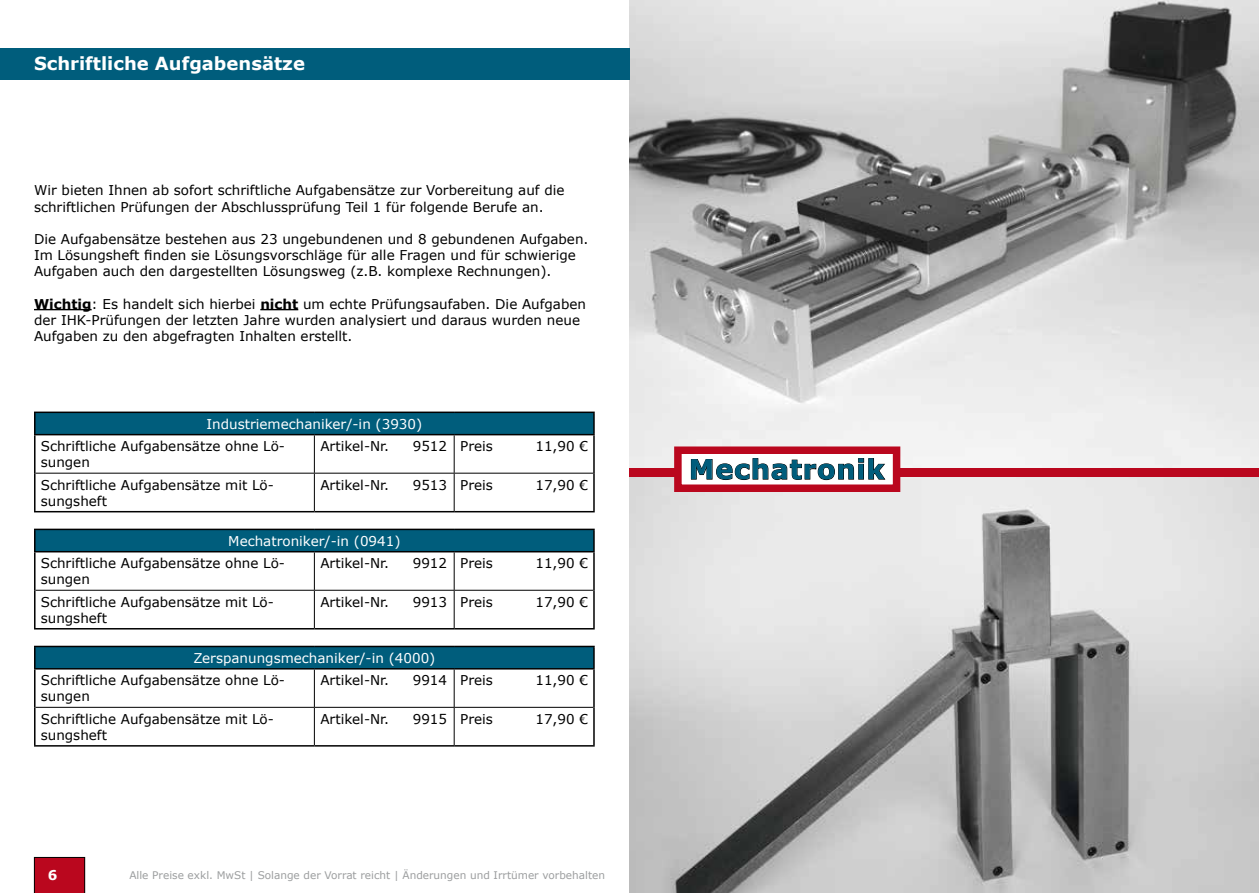
<style>
.page{position:relative;width:1259px;height:893px;background:#fff}
.page>*{position:absolute;margin:0;border:0;box-sizing:border-box;transform-origin:0 0}
.t1{font:700 27px "Verdana";letter-spacing:.03em;color:#005d7c}
.t2{font:700 18px "Verdana";color:#fff}
.t3{font:13.5px/16.2px "Verdana";color:#000}
.t4{font:13.5px "Verdana";color:#fff}
.t5{font:700 13.5px "Verdana";color:#fff}
.t6{font:10.5px "Verdana";color:#9c9e9f}
.s1{font-weight:700}
</style>
<div class="page">
<div style="left:34px;top:857px;width:51px;height:36px;background:#ba071e"></div>
<img style="left:629px;top:476px;width:630px;height:417px">
<img style="left:629px;top:0;width:630px;height:468px">
<div style="left:674px;top:446px;width:226px;height:46px;background:#fff;border:8px solid #ba071e"></div>
<svg style="left:691px;top:458px;width:194px;height:22px"></svg>
<div style="left:629px;top:468px;width:51px;height:8px;background:#ba071e"></div>
<div style="left:897px;top:468px;width:362px;height:8px;background:#ba071e"></div>
<div style="left:0;top:48px;width:629px;height:31px;background:#005d7c"></div>
<hr style="left:34px;top:309px;width:58px;height:1px;background:#000">
<hr style="left:260px;top:309px;width:38px;height:1px;background:#000">
<div style="left:35px;top:412px;width:559px;height:23px;background:#005d7c"></div>
<svg style="left:36px;top:435px;width:557px;height:76px"></svg>
<hr style="left:314px;top:435px;width:1px;height:38px;background:#000">
<hr style="left:454px;top:435px;width:1px;height:38px;background:#000">
<hr style="left:36px;top:473px;width:278px;height:1px;background:#000">
<hr style="left:314px;top:473px;width:140px;height:1px;background:#000">
<hr style="left:314px;top:474px;width:1px;height:37px;background:#000">
<hr style="left:454px;top:473px;width:139px;height:1px;background:#000">
<hr style="left:454px;top:474px;width:1px;height:37px;background:#000">
<hr style="left:34px;top:435px;width:2px;height:38px;background:#000">
<hr style="left:593px;top:435px;width:2px;height:38px;background:#000">
<hr style="left:34px;top:473px;width:2px;height:38px;background:#000">
<hr style="left:593px;top:473px;width:2px;height:38px;background:#000">
<hr style="left:34px;top:511px;width:280px;height:1px;background:#000">
<hr style="left:314px;top:511px;width:140px;height:1px;background:#000">
<hr style="left:454px;top:511px;width:141px;height:1px;background:#000">
<hr style="left:34px;top:412px;width:280px;height:1px;background:#000">
<hr style="left:34px;top:413px;width:2px;height:21px;background:#000">
<hr style="left:314px;top:412px;width:140px;height:1px;background:#000">
<hr style="left:454px;top:412px;width:141px;height:1px;background:#000">
<hr style="left:593px;top:413px;width:2px;height:21px;background:#000">
<hr style="left:34px;top:434px;width:280px;height:1px;background:#000">
<hr style="left:314px;top:434px;width:140px;height:1px;background:#000">
<hr style="left:454px;top:434px;width:141px;height:1px;background:#000">
<div style="left:35px;top:529px;width:559px;height:23px;background:#005d7c"></div>
<svg style="left:36px;top:552px;width:557px;height:76px"></svg>
<hr style="left:34px;top:529px;width:280px;height:1px;background:#000">
<hr style="left:34px;top:530px;width:2px;height:21px;background:#000">
<hr style="left:314px;top:529px;width:140px;height:1px;background:#000">
<hr style="left:454px;top:529px;width:141px;height:1px;background:#000">
<hr style="left:593px;top:530px;width:2px;height:21px;background:#000">
<hr style="left:314px;top:552px;width:1px;height:38px;background:#000">
<hr style="left:454px;top:552px;width:1px;height:38px;background:#000">
<hr style="left:36px;top:590px;width:278px;height:1px;background:#000">
<hr style="left:314px;top:590px;width:140px;height:1px;background:#000">
<hr style="left:314px;top:591px;width:1px;height:37px;background:#000">
<hr style="left:454px;top:590px;width:139px;height:1px;background:#000">
<hr style="left:454px;top:591px;width:1px;height:37px;background:#000">
<hr style="left:34px;top:551px;width:280px;height:1px;background:#000">
<hr style="left:34px;top:552px;width:2px;height:38px;background:#000">
<hr style="left:314px;top:551px;width:140px;height:1px;background:#000">
<hr style="left:454px;top:551px;width:141px;height:1px;background:#000">
<hr style="left:593px;top:552px;width:2px;height:38px;background:#000">
<hr style="left:34px;top:590px;width:2px;height:38px;background:#000">
<hr style="left:593px;top:590px;width:2px;height:38px;background:#000">
<hr style="left:34px;top:628px;width:280px;height:1px;background:#000">
<hr style="left:314px;top:628px;width:140px;height:1px;background:#000">
<hr style="left:454px;top:628px;width:141px;height:1px;background:#000">
<div style="left:35px;top:646px;width:559px;height:23px;background:#005d7c"></div>
<svg style="left:36px;top:669px;width:557px;height:76px"></svg>
<hr style="left:34px;top:646px;width:280px;height:1px;background:#000">
<hr style="left:34px;top:647px;width:2px;height:21px;background:#000">
<hr style="left:314px;top:646px;width:140px;height:1px;background:#000">
<hr style="left:454px;top:646px;width:141px;height:1px;background:#000">
<hr style="left:593px;top:647px;width:2px;height:21px;background:#000">
<hr style="left:314px;top:669px;width:1px;height:38px;background:#000">
<hr style="left:454px;top:669px;width:1px;height:38px;background:#000">
<hr style="left:36px;top:707px;width:278px;height:1px;background:#000">
<hr style="left:314px;top:707px;width:140px;height:1px;background:#000">
<hr style="left:314px;top:708px;width:1px;height:37px;background:#000">
<hr style="left:454px;top:707px;width:139px;height:1px;background:#000">
<hr style="left:454px;top:708px;width:1px;height:37px;background:#000">
<hr style="left:34px;top:668px;width:280px;height:1px;background:#000">
<hr style="left:34px;top:669px;width:2px;height:38px;background:#000">
<hr style="left:314px;top:668px;width:140px;height:1px;background:#000">
<hr style="left:454px;top:668px;width:141px;height:1px;background:#000">
<hr style="left:593px;top:669px;width:2px;height:38px;background:#000">
<hr style="left:34px;top:707px;width:2px;height:38px;background:#000">
<hr style="left:593px;top:707px;width:2px;height:38px;background:#000">
<hr style="left:34px;top:745px;width:280px;height:2px;background:#000">
<hr style="left:314px;top:745px;width:140px;height:2px;background:#000">
<hr style="left:454px;top:745px;width:141px;height:2px;background:#000">
<h2 class="t2" style="left:34px;top:51px;width:272px">Schriftliche Aufgabensätze</h2>
<p class="t3" style="left:34px;top:182px;width:532px">Wir bieten Ihnen ab sofort schriftliche Aufgabensätze zur Vorbereitung auf die schriftlichen Prüfungen der Abschlussprüfung Teil 1 für folgende Berufe an.</p>
<p class="t3" style="left:34px;top:231px;width:556px">Die Aufgabensätze bestehen aus 23 ungebundenen und 8 gebundenen Aufgaben.<br>Im Lösungsheft finden sie Lösungsvorschläge für alle Fragen und für schwierige<br>Aufgaben auch den dargestellten Lösungsweg (z.B. komplexe Rechnungen).</p>
<p class="t3" style="left:34px;top:296px;width:553px"><span class="s1">Wichtig</span>: Es handelt sich hierbei <span class="s1">nicht</span> um echte Prüfungsaufaben. Die Aufgaben der IHK-Prüfungen der letzten Jahre wurden analysiert und daraus wurden neue<br>Aufgaben zu den abgefragten Inhalten erstellt.</p>
<p class="t4" style="left:206px;top:414px;width:217px">Industriemechaniker/-in (3930)</p>
<p class="t3" style="left:41px;top:438px;width:246px">Schriftliche Aufgabensätze ohne Lö&shy;sungen</p>
<p class="t3" style="left:320px;top:438px;width:70px">Artikel-Nr.</p>
<p class="t3" style="left:413px;top:438px;width:82px">9512 Preis</p>
<p class="t3" style="left:535px;top:438px;width:54px">11,90 €</p>
<p class="t3" style="left:41px;top:476px;width:235px">Schriftliche Aufgabensätze mit Lö&shy;sungsheft</p>
<p class="t3" style="left:320px;top:476px;width:70px">Artikel-Nr.</p>
<p class="t3" style="left:413px;top:476px;width:82px">9513 Preis</p>
<p class="t3" style="left:535px;top:476px;width:54px">17,90 €</p>
<p class="t4" style="left:228px;top:531px;width:174px">Mechatroniker/-in (0941)</p>
<p class="t3" style="left:41px;top:555px;width:246px">Schriftliche Aufgabensätze ohne Lö&shy;sungen</p>
<p class="t3" style="left:320px;top:555px;width:70px">Artikel-Nr.</p>
<p class="t3" style="left:413px;top:555px;width:82px">9912 Preis</p>
<p class="t3" style="left:535px;top:555px;width:54px">11,90 €</p>
<p class="t3" style="left:41px;top:593px;width:235px">Schriftliche Aufgabensätze mit Lö&shy;sungsheft</p>
<p class="t3" style="left:320px;top:593px;width:70px">Artikel-Nr.</p>
<p class="t3" style="left:413px;top:593px;width:82px">9913 Preis</p>
<p class="t3" style="left:535px;top:593px;width:54px">17,90 €</p>
<p class="t4" style="left:193px;top:649px;width:243px">Zerspanungsmechaniker/-in (4000)</p>
<p class="t3" style="left:41px;top:672px;width:246px">Schriftliche Aufgabensätze ohne Lö&shy;sungen</p>
<p class="t3" style="left:320px;top:672px;width:70px">Artikel-Nr.</p>
<p class="t3" style="left:413px;top:672px;width:82px">9914 Preis</p>
<p class="t3" style="left:535px;top:672px;width:54px">11,90 €</p>
<p class="t3" style="left:41px;top:710px;width:235px">Schriftliche Aufgabensätze mit Lö&shy;sungsheft</p>
<p class="t3" style="left:320px;top:710px;width:70px">Artikel-Nr.</p>
<p class="t3" style="left:413px;top:710px;width:82px">9915 Preis</p>
<p class="t3" style="left:535px;top:710px;width:54px">17,90 €</p>
<p class="t5" style="left:48px;top:866px;width:11px">6</p>
<p class="t6" style="left:129px;top:868px;width:477px">Alle Preise exkl. MwSt | Solange der Vorrat reicht | Änderungen und Irrtümer vorbehalten</p>
<h1 class="t1" style="left:689px;top:450px;width:197px">Mechatronik</h1>
</div>
